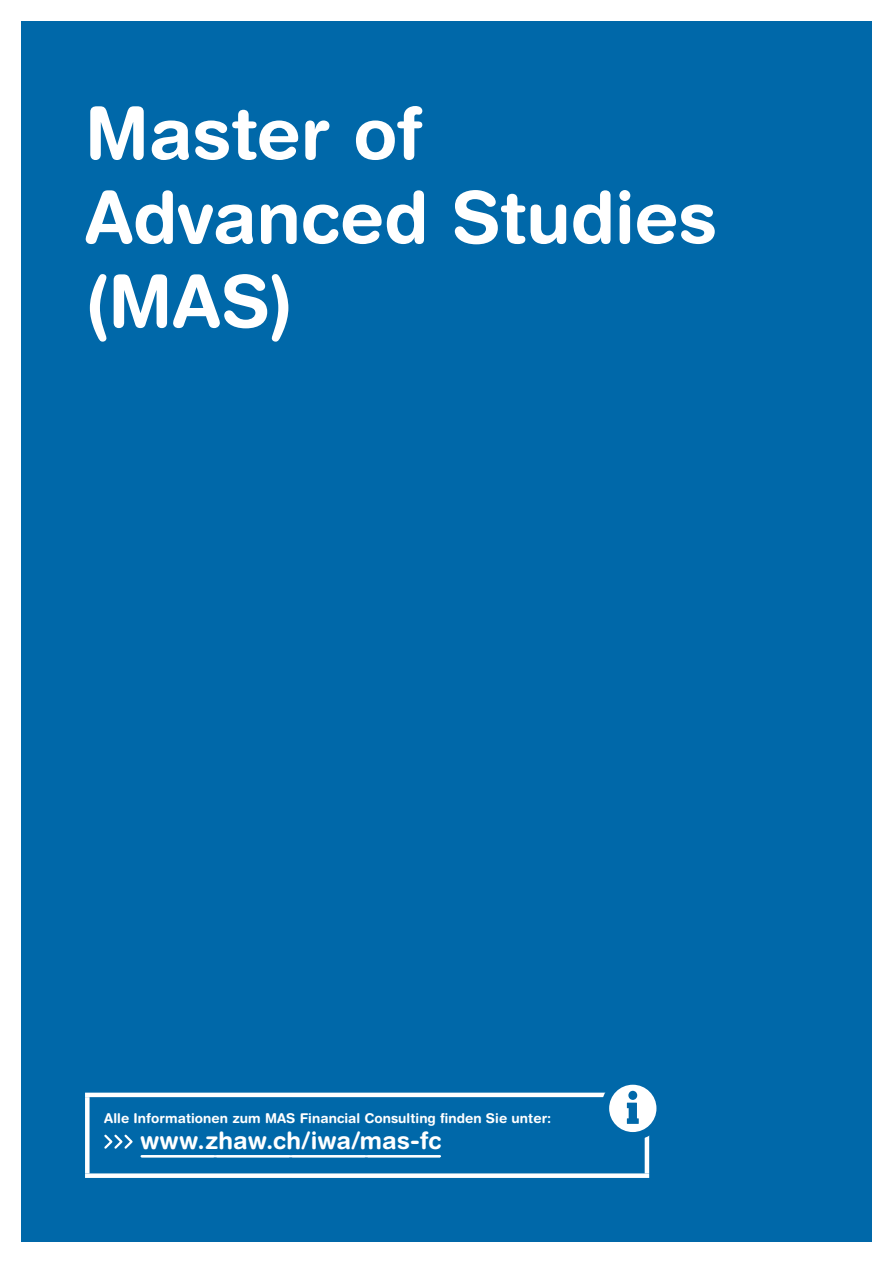
<style>
.page{position:relative;width:893px;height:1263px;background:#fff}
.page>*{position:absolute;margin:0;border:0;box-sizing:border-box;transform-origin:0 0}
.t1{font:700 72px/84px "Helvetica Rounded LT Std";color:#fff}
.t2{font:700 24px "Helvetica Rounded LT Std";letter-spacing:.005em;color:#fff}
.t3{font:700 13.5px "Helvetica Rounded LT Std";letter-spacing:.005em;color:#fff}
</style>
<div class="page">
<div style="left:21px;top:21px;width:851px;height:1221px;background:#0068a9"></div>
<div style="left:85px;top:1097px;width:5px;height:76px;background:#fff"></div>
<div style="left:85px;top:1173px;width:564px;height:5px;background:#fff"></div>
<hr style="left:645px;top:1097px;width:4px;height:76px;background:#fff">
<hr style="left:85px;top:1093px;width:564px;height:4px;background:#fff">
<svg style="left:142px;top:1155px;width:298px;height:2px"></svg>
<svg style="left:104px;top:1134px;width:29px;height:15px"></svg>
<div style="left:601px;top:1076px;width:64px;height:64px;background:#0068a9;border-radius:50%"></div>
<div style="left:609px;top:1085px;width:47px;height:47px;background:#fff;border-radius:50%"></div>
<div style="left:628px;top:1091px;width:9px;height:9px;background:#0068a9;border-radius:50%"></div>
<svg style="left:627px;top:1103px;width:12px;height:21px"></svg>
<h1 class="t1" style="left:85px;top:90px;width:634px">Master of<br>Advanced Studies (MAS)</h1>
<p class="t3" style="left:104px;top:1110px;width:449px">Alle Informationen zum MAS Financial Consulting finden Sie unter:</p>
<h2 class="t2" style="left:140px;top:1125px;width:302px">www.zhaw.ch/iwa/mas-fc</h2>
</div>
